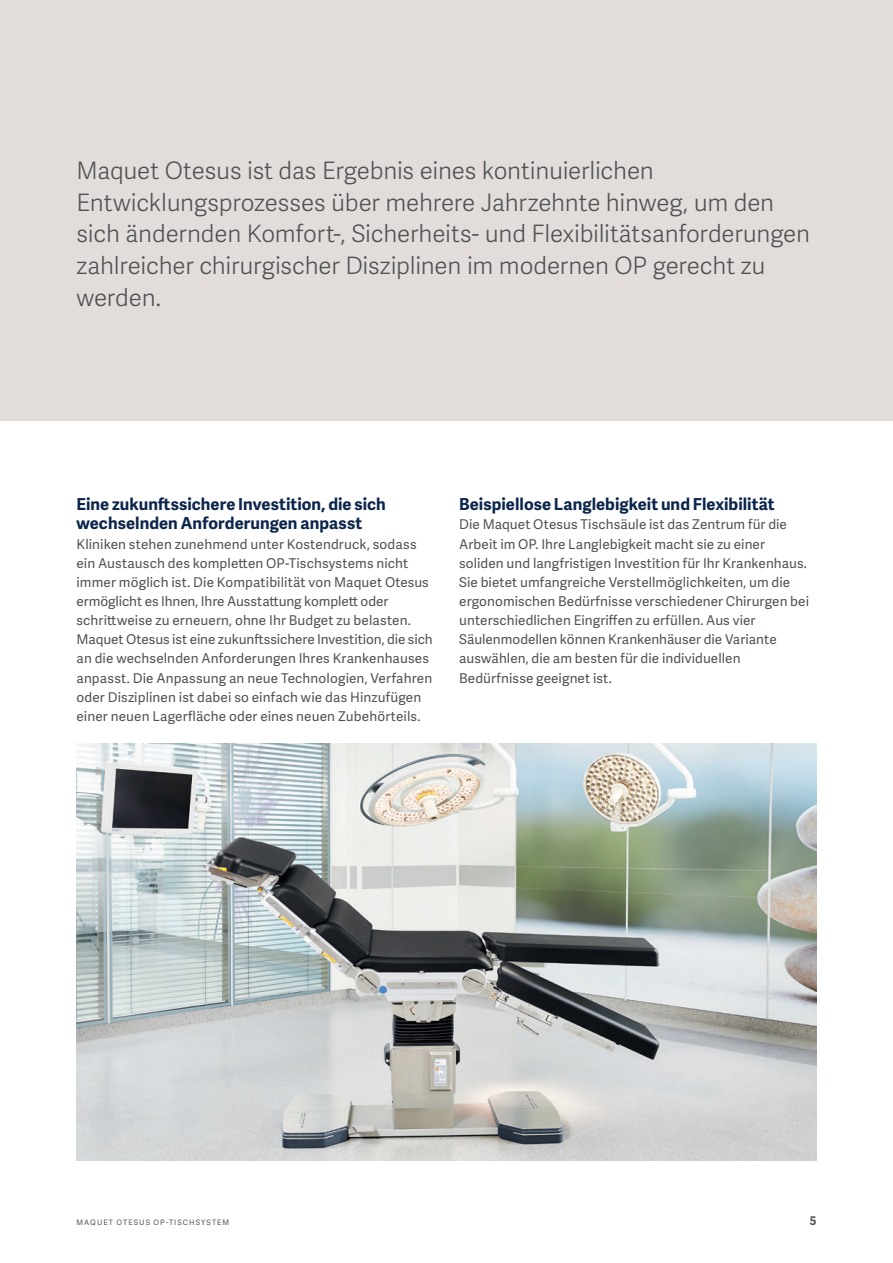
<style>
.page{position:relative;width:893px;height:1263px;background:#fff}
.page>*{position:absolute;margin:0;border:0;box-sizing:border-box;transform-origin:0 0}
.A4_USL_Preamble_Adelle_Sans_Light_Granit{font:300 24px/32px "Adelle Sans";letter-spacing:-.01em;color:#505353}
.A4_USL_Sub-heading_Body_copy_Adelle_Sans{font:700 16.5px/19.2px "Adelle Sans";letter-spacing:.005em;color:#0c254b}
.A4_USL_Body_copy_Adelle_Sans_Regular_Gra{font:13.5px/19.2px "Adelle Sans";letter-spacing:.005em;color:#505353}
.t1{font:700 12px "Adelle Sans";color:#505353}
.t2{font:7.5px "Adelle Sans";letter-spacing:.145em;color:#505353}
</style>
<div class="page">
<div style="left:0;top:0;width:893px;height:421px;background:#e2ddda"></div>
<img style="left:77px;top:743px;width:739px;height:418px">
<p class="A4_USL_Preamble_Adelle_Sans_Light_Granit" style="left:77px;top:153px;width:735px">Maquet Otesus ist das Ergebnis eines kontinuierlichen Entwicklungsprozesses über mehrere Jahrzehnte hinweg, um den sich ändernden Komfort-, Sicherheits- und Flexibilitätsanforderungen zahlreicher chirurgischer Disziplinen im modernen OP gerecht zu werden.</p>
<p class="A4_USL_Sub-heading_Body_copy_Adelle_Sans" style="left:76px;top:494px;width:311px">Eine zukunftssichere Investition, die sich wechselnden Anforderungen anpasst</p>
<p class="A4_USL_Body_copy_Adelle_Sans_Regular_Gra" style="left:76px;top:534px;width:358px">Kliniken stehen zunehmend unter Kostendruck, sodass ein Austausch des kompletten OP-Tischsystems nicht immer möglich ist. Die Kompatibilität von Maquet Otesus ermöglicht es Ihnen, Ihre Ausstattung komplett oder schrittweise zu erneuern, ohne Ihr Budget zu belasten.<br>Maquet Otesus ist eine zukunftssichere Investition, die sich an die wechselnden Anforderungen Ihres Krankenhauses anpasst. Die Anpassung an neue Technologien, Verfahren oder Disziplinen ist dabei so einfach wie das Hinzufügen einer neuen Lagerfläche oder eines neuen Zubehörteils.</p>
<p class="A4_USL_Sub-heading_Body_copy_Adelle_Sans" style="left:459px;top:494px;width:317px">Beispiellose Langlebigkeit und Flexibilität</p>
<p class="A4_USL_Body_copy_Adelle_Sans_Regular_Gra" style="left:459px;top:515px;width:351px">Die Maquet Otesus Tischsäule ist das Zentrum für die Arbeit im OP. Ihre Langlebigkeit macht sie zu einer soliden und langfristigen Investition für Ihr Krankenhaus.<br>Sie bietet umfangreiche Verstellmöglichkeiten, um die ergonomischen Bedürfnisse verschiedener Chirurgen bei unterschiedlichen Eingriffen zu erfüllen. Aus vier Säulenmodellen können Krankenhäuser die Variante auswählen, die am besten für die individuellen Bedürfnisse geeignet ist.</p>
<p class="t2" style="left:77px;top:1217px;width:154px">MAQUET OTESUS OP-TISCHSYSTEM</p>
<p class="t1" style="left:810px;top:1211px;width:8px">5</p>
</div>
